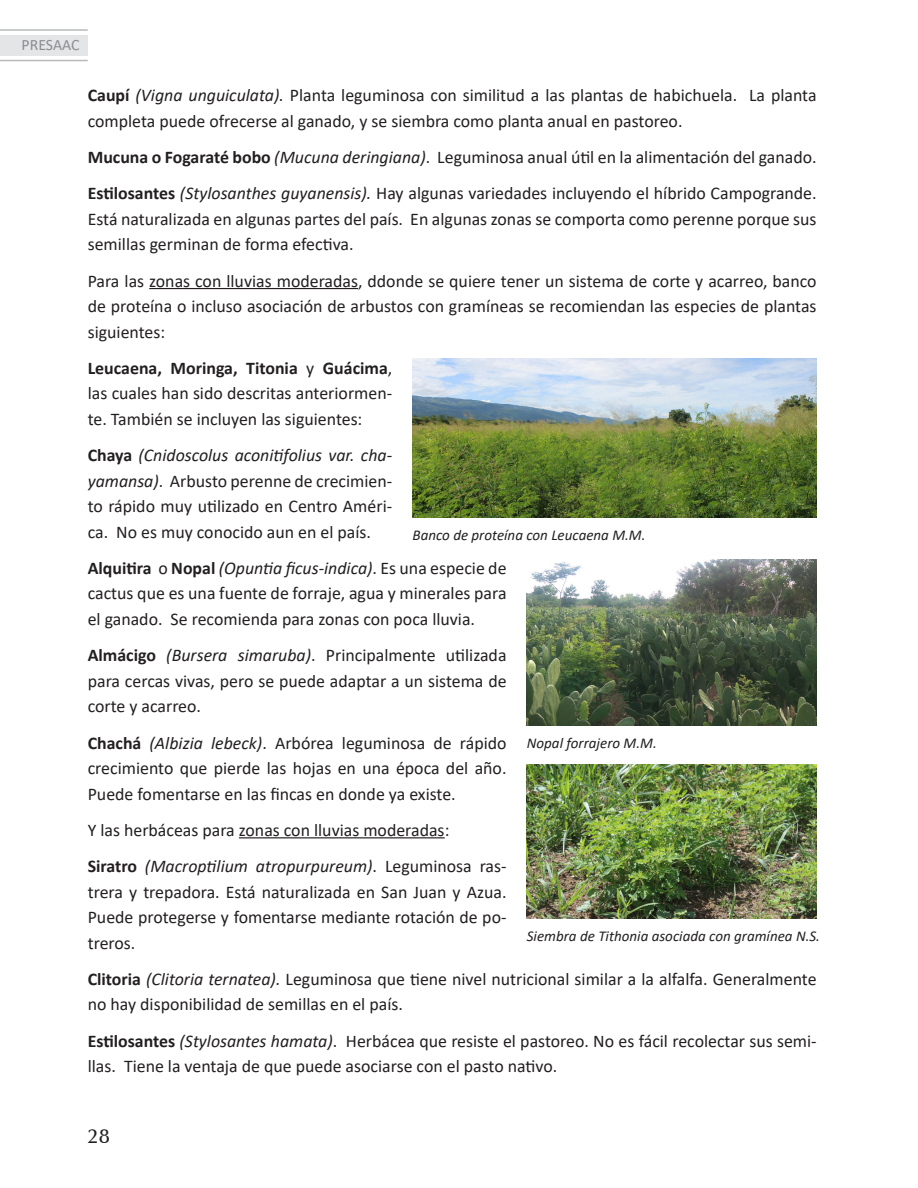
<style>
.page{position:relative;width:918px;height:1188px;background:#fff}
.page>*{position:absolute;margin:0;border:0;box-sizing:border-box;transform-origin:0 0}
.t1{font:600 20.4px "Zapf Humanist 601 BT";color:#231f20}
.t2{font:17.85px/25.5px "Calibri";color:#231f20;text-align:justify}
.t3{font:15.75px "Calibri";letter-spacing:-.005em;color:#8b8d90}
.BODY_TEXT_FINAL{font:italic 15px "Calibri";color:#231f20}
.s1{font-weight:700}
.s2{font-style:italic}
</style>
<div class="page">
<div style="left:0;top:35px;width:88px;height:20px;background:#e4e5e7"></div>
<hr style="left:0;top:29px;width:88px;height:2px;background:#b8b9bc">
<hr style="left:0;top:60px;width:88px;height:1px;background:#b8b9bc">
<hr style="left:149px;top:288px;width:209px;height:1px;background:#231f20">
<hr style="left:239px;top:837px;width:206px;height:1px;background:#231f20">
<img style="left:527px;top:559px;width:290px;height:167px">
<img style="left:527px;top:764px;width:290px;height:155px">
<img style="left:413px;top:359px;width:404px;height:159px">
<p class="t3" style="left:22px;top:34px;width:60px">PRESAAC</p>
<p class="t2" style="left:88px;top:82px;width:730px"><span class="s1">Caupí</span> <span class="s2">(Vigna unguiculata).</span> Planta leguminosa con similitud a las plantas de habichuela. La planta completa puede ofrecerse al ganado, y se siembra como planta anual en pastoreo.</p>
<p class="t2" style="left:88px;top:144px;width:730px"><span class="s1">Mucuna o Fogaraté bobo</span> <span class="s2">(Mucuna deringiana)</span>. Leguminosa anual útil en la alimentación del ganado.</p>
<p class="t2" style="left:88px;top:180px;width:730px"><span class="s1">Estilosantes</span> <span class="s2">(Stylosanthes guyanensis).</span> Hay algunas variedades incluyendo el híbrido Campogrande.<br>Está naturalizada en algunas partes del país. En algunas zonas se comporta como perenne porque sus semillas germinan de forma efectiva.</p>
<p class="t2" style="left:88px;top:267px;width:730px">Para las zonas con lluvias moderadas, ddonde se quiere tener un sistema de corte y acarreo, banco de proteína o incluso asociación de arbustos con gramíneas se recomiendan las especies de plantas siguientes:</p>
<p class="t2" style="left:88px;top:355px;width:306px"><span class="s1">Leucaena, Moringa, Titonia</span> y <span class="s1">Guácima</span>, las cuales han sido descritas anteriormen&shy;te. También se incluyen las siguientes:</p>
<p class="t2" style="left:88px;top:442px;width:306px"><span class="s1">Chaya</span> <span class="s2">(Cnidoscolus aconitifolius var. cha&shy;yamansa)</span>. Arbusto perenne de crecimien&shy;to rápido muy utilizado en Centro Améri&shy;ca. No es muy conocido aun en el país.</p>
<p class="t2" style="left:88px;top:555px;width:420px"><span class="s1">Alquitira</span> o <span class="s1">Nopal</span> <span class="s2">(Opuntia ficus-indica)</span>. Es una especie de cactus que es una fuente de forraje, agua y minerales para el ganado. Se recomienda para zonas con poca lluvia.</p>
<p class="t2" style="left:88px;top:642px;width:420px"><span class="s1">Almácigo</span> <span class="s2">(Bursera simaruba)</span>. Principalmente utilizada para cercas vivas, pero se puede adaptar a un sistema de corte y acarreo.</p>
<p class="t2" style="left:88px;top:729px;width:420px"><span class="s1">Chachá</span> <span class="s2">(Albizia lebeck)</span>. Arbórea leguminosa de rápido crecimiento que pierde las hojas en una época del año.<br>Puede fomentarse en las fincas en donde ya existe.</p>
<p class="t2" style="left:88px;top:817px;width:363px">Y las herbáceas para zonas con lluvias moderadas:</p>
<p class="t2" style="left:88px;top:853px;width:420px"><span class="s1">Siratro</span> <span class="s2">(Macroptilium atropurpureum)</span>. Leguminosa ras&shy;trera y trepadora. Está naturalizada en San Juan y Azua.<br>Puede protegerse y fomentarse mediante rotación de po&shy;treros.</p>
<p class="t2" style="left:88px;top:966px;width:730px"><span class="s1">Clitoria</span> <span class="s2">(Clitoria ternatea).</span> Leguminosa que tiene nivel nutricional similar a la alfalfa. Generalmente no hay disponibilidad de semillas en el país.</p>
<p class="t2" style="left:88px;top:1028px;width:730px"><span class="s1">Estilosantes</span> <span class="s2">(Stylosantes hamata)</span>. Herbácea que resiste el pastoreo. No es fácil recolectar sus semi&shy;llas. Tiene la ventaja de que puede asociarse con el pasto nativo.</p>
<p class="BODY_TEXT_FINAL" style="left:413px;top:525px;width:235px">Banco de proteína con Leucaena M.M.</p>
<p class="BODY_TEXT_FINAL" style="left:527px;top:733px;width:131px">Nopal forrajero M.M.</p>
<p class="BODY_TEXT_FINAL" style="left:527px;top:926px;width:295px">Siembra de Tithonia asociada con gramínea N.S.</p>
<p class="t1" style="left:88px;top:1123px;width:24px">28</p>
</div>
